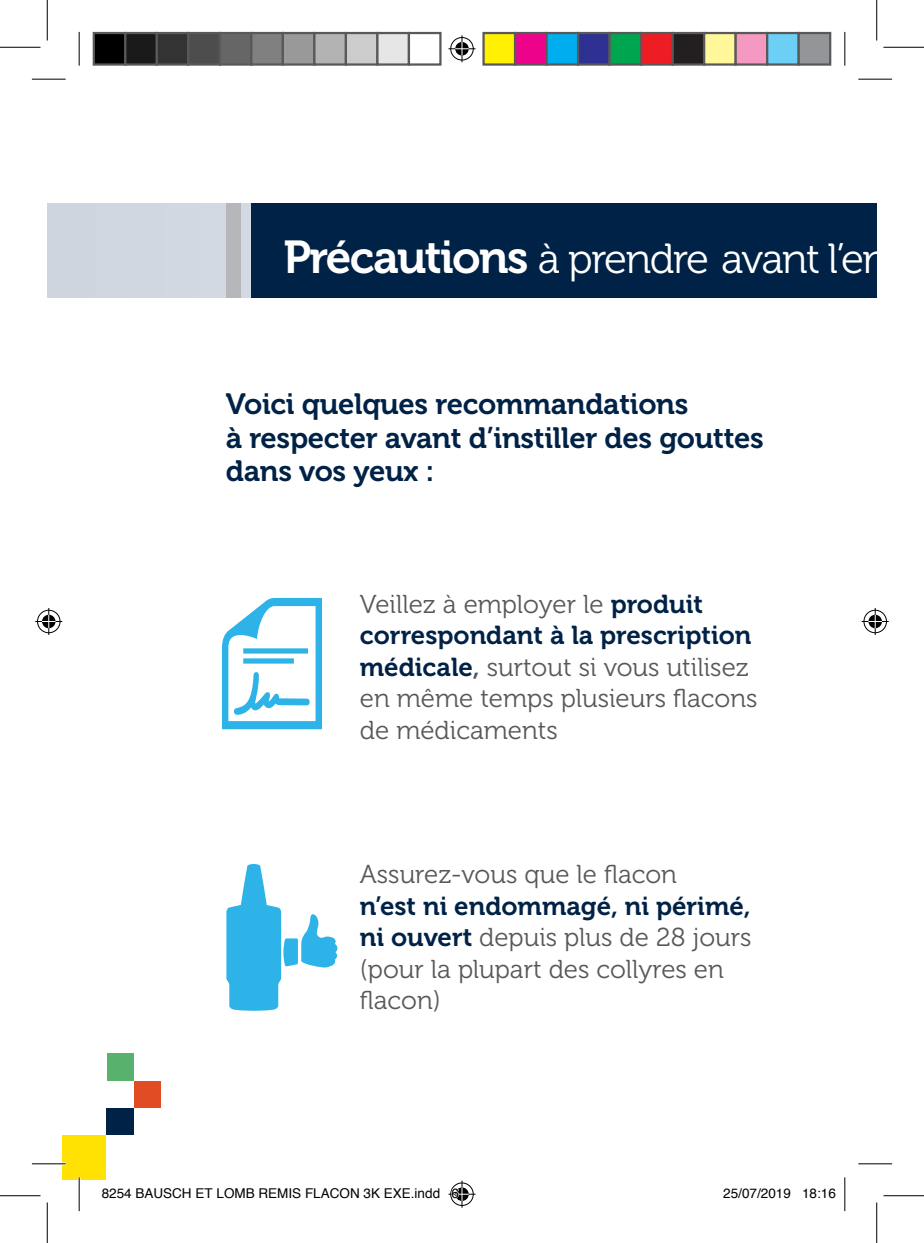
<style>
.page{position:relative;width:924px;height:1243px;background:#fff}
.page>*{position:absolute;margin:0;border:0;box-sizing:border-box;transform-origin:0 0}
.t1{font:42.07px "Museo 300";letter-spacing:-.035em;color:#fff}
.t2{font:29.25px/33.8px "Museo 700";letter-spacing:-.01em;color:#002246}
.t3{font:25.88px/31.5px "Museo 300";color:#57585a}
.t4{font:25.88px "Museo 700";color:#002246}
.t5{font:13.5px "Helvetica";color:#000}
.s1{font-family:"Museo 700";font-size:45.9px}
.s2{font-family:"Museo 700";color:#002246}
.s3{font-family:"Museo 700"}
</style>
<div class="page">
<div style="left:47px;top:204px;width:829px;height:94px;background:#ced5df"></div>
<div style="left:251px;top:204px;width:625px;height:94px;background:#002246"></div>
<div style="left:226px;top:204px;width:14px;height:94px;background:#b6b7bb"></div>
<svg style="left:222px;top:598px;width:100px;height:131px"></svg>
<div style="left:243px;top:648px;width:65px;height:5px;background:#2db3e7"></div>
<div style="left:243px;top:658px;width:51px;height:5px;background:#2db3e7"></div>
<svg style="left:226px;top:864px;width:112px;height:146px"></svg>
<div style="left:134px;top:1081px;width:27px;height:27px;background:#e14c24"></div>
<div style="left:108px;top:1053px;width:26px;height:28px;background:#59b16e"></div>
<div style="left:63px;top:1135px;width:43px;height:44px;background:#ffe201"></div>
<div style="left:106px;top:1108px;width:28px;height:27px;background:#002246"></div>
<hr style="left:32px;top:1162px;width:34px;height:3px;background:#fff">
<hr style="left:78px;top:1177px;width:3px;height:34px;background:#fff">
<hr style="left:32px;top:79px;width:34px;height:1px;background:#000">
<hr style="left:858px;top:79px;width:34px;height:1px;background:#000">
<hr style="left:32px;top:1163px;width:34px;height:1px;background:#000">
<hr style="left:858px;top:1163px;width:34px;height:1px;background:#000">
<hr style="left:79px;top:32px;width:1px;height:34px;background:#000">
<hr style="left:79px;top:1177px;width:1px;height:34px;background:#000">
<hr style="left:844px;top:32px;width:1px;height:34px;background:#000">
<hr style="left:844px;top:1177px;width:1px;height:34px;background:#000">
<hr style="left:0;top:47px;width:40px;height:1px;background:#000">
<hr style="left:883px;top:47px;width:41px;height:1px;background:#000">
<hr style="left:0;top:1195px;width:40px;height:1px;background:#000">
<hr style="left:883px;top:1195px;width:41px;height:1px;background:#000">
<hr style="left:47px;top:0;width:1px;height:40px;background:#000">
<hr style="left:47px;top:1202px;width:1px;height:41px;background:#000">
<hr style="left:876px;top:0;width:1px;height:40px;background:#000">
<hr style="left:876px;top:1202px;width:1px;height:41px;background:#000">
<svg style="left:448px;top:35px;width:27px;height:27px"></svg>
<svg style="left:35px;top:608px;width:27px;height:27px"></svg>
<svg style="left:861px;top:608px;width:27px;height:27px"></svg>
<div style="left:94px;top:33px;width:31px;height:32px;background:#000"></div>
<div style="left:93px;top:32px;width:33px;height:34px;border:2px solid #595959"></div>
<div style="left:125px;top:33px;width:32px;height:32px;background:#1a1a1a"></div>
<div style="left:124px;top:32px;width:34px;height:34px;border:2px solid #595959"></div>
<div style="left:157px;top:33px;width:31px;height:32px;background:#333"></div>
<div style="left:156px;top:32px;width:33px;height:34px;border:2px solid #595959"></div>
<div style="left:188px;top:33px;width:32px;height:32px;background:#4d4d4d"></div>
<div style="left:187px;top:32px;width:34px;height:34px;border:2px solid #595959"></div>
<div style="left:220px;top:33px;width:31px;height:32px;background:#666"></div>
<div style="left:219px;top:32px;width:33px;height:34px;border:2px solid #595959"></div>
<div style="left:251px;top:33px;width:32px;height:32px;background:#808080"></div>
<div style="left:250px;top:32px;width:34px;height:34px;border:2px solid #595959"></div>
<div style="left:283px;top:33px;width:31px;height:32px;background:#999"></div>
<div style="left:282px;top:32px;width:33px;height:34px;border:2px solid #595959"></div>
<div style="left:314px;top:33px;width:32px;height:32px;background:#b3b3b3"></div>
<div style="left:313px;top:32px;width:34px;height:34px;border:2px solid #595959"></div>
<div style="left:346px;top:33px;width:31px;height:32px;background:#ccc"></div>
<div style="left:345px;top:32px;width:33px;height:34px;border:2px solid #595959"></div>
<div style="left:377px;top:33px;width:32px;height:32px;background:#e6e6e6"></div>
<div style="left:376px;top:32px;width:34px;height:34px;border:2px solid #595959"></div>
<div style="left:408px;top:32px;width:33px;height:34px;border:2px solid #595959"></div>
<div style="left:483px;top:33px;width:32px;height:32px;background:#fff101"></div>
<div style="left:482px;top:32px;width:34px;height:34px;border:2px solid #595959"></div>
<div style="left:515px;top:33px;width:31px;height:32px;background:#ed028c"></div>
<div style="left:514px;top:32px;width:33px;height:34px;border:2px solid #595959"></div>
<div style="left:546px;top:33px;width:32px;height:32px;background:#00aeef"></div>
<div style="left:545px;top:32px;width:34px;height:34px;border:2px solid #595959"></div>
<div style="left:578px;top:33px;width:31px;height:32px;background:#2e3092"></div>
<div style="left:577px;top:32px;width:33px;height:34px;border:2px solid #595959"></div>
<div style="left:609px;top:33px;width:32px;height:32px;background:#00a54f"></div>
<div style="left:608px;top:32px;width:34px;height:34px;border:2px solid #595959"></div>
<div style="left:641px;top:33px;width:31px;height:32px;background:#ee1d23"></div>
<div style="left:640px;top:32px;width:33px;height:34px;border:2px solid #595959"></div>
<div style="left:672px;top:33px;width:32px;height:32px;background:#231f20"></div>
<div style="left:671px;top:32px;width:34px;height:34px;border:2px solid #595959"></div>
<div style="left:704px;top:33px;width:31px;height:32px;background:#fff79a"></div>
<div style="left:703px;top:32px;width:33px;height:34px;border:2px solid #595959"></div>
<div style="left:735px;top:33px;width:32px;height:32px;background:#f499c2"></div>
<div style="left:734px;top:32px;width:34px;height:34px;border:2px solid #595959"></div>
<div style="left:767px;top:33px;width:31px;height:32px;background:#6bcff6"></div>
<div style="left:766px;top:32px;width:33px;height:34px;border:2px solid #595959"></div>
<div style="left:798px;top:33px;width:32px;height:32px;background:#939598"></div>
<div style="left:797px;top:32px;width:34px;height:34px;border:2px solid #595959"></div>
<svg style="left:448px;top:1180px;width:27px;height:27px"></svg>
<p class="t1" style="left:283px;top:236px;width:643px"><span class="s1">Précautions</span> à prendre avant l’emp</p>
<p class="t2" style="left:226px;top:387px;width:464px">Voici quelques recommandations</p>
<p class="t2" style="left:226px;top:421px;width:539px">à respecter avant d’instiller des gouttes dans vos yeux :</p>
<p class="t3" style="left:360px;top:588px;width:344px">Veillez à employer le <span class="s2">produit</span></p>
<p class="t4" style="left:360px;top:621px;width:393px">correspondant à la prescription</p>
<p class="t3" style="left:360px;top:651px;width:390px"><span class="s2">médicale</span><span class="s3">,</span> surtout si vous utilisez</p>
<p class="t3" style="left:360px;top:683px;width:399px">en même temps plusieurs flacons</p>
<p class="t3" style="left:360px;top:714px;width:199px">de médicaments</p>
<p class="t3" style="left:360px;top:859px;width:318px">Assurez-vous que le flacon</p>
<p class="t4" style="left:360px;top:891px;width:392px">n’est ni endommagé, ni périmé,</p>
<p class="t3" style="left:360px;top:922px;width:393px"><span class="s2">ni ouvert</span> depuis plus de 28 jours (pour la plupart des collyres en flacon)</p>
<p class="t5" style="left:102px;top:1182px;width:359px">8254 BAUSCH ET LOMB REMIS FLACON 3K EXE.indd 6</p>
<p class="t5" style="left:723px;top:1182px;width:114px">25/07/2019 18:16</p>
</div>
